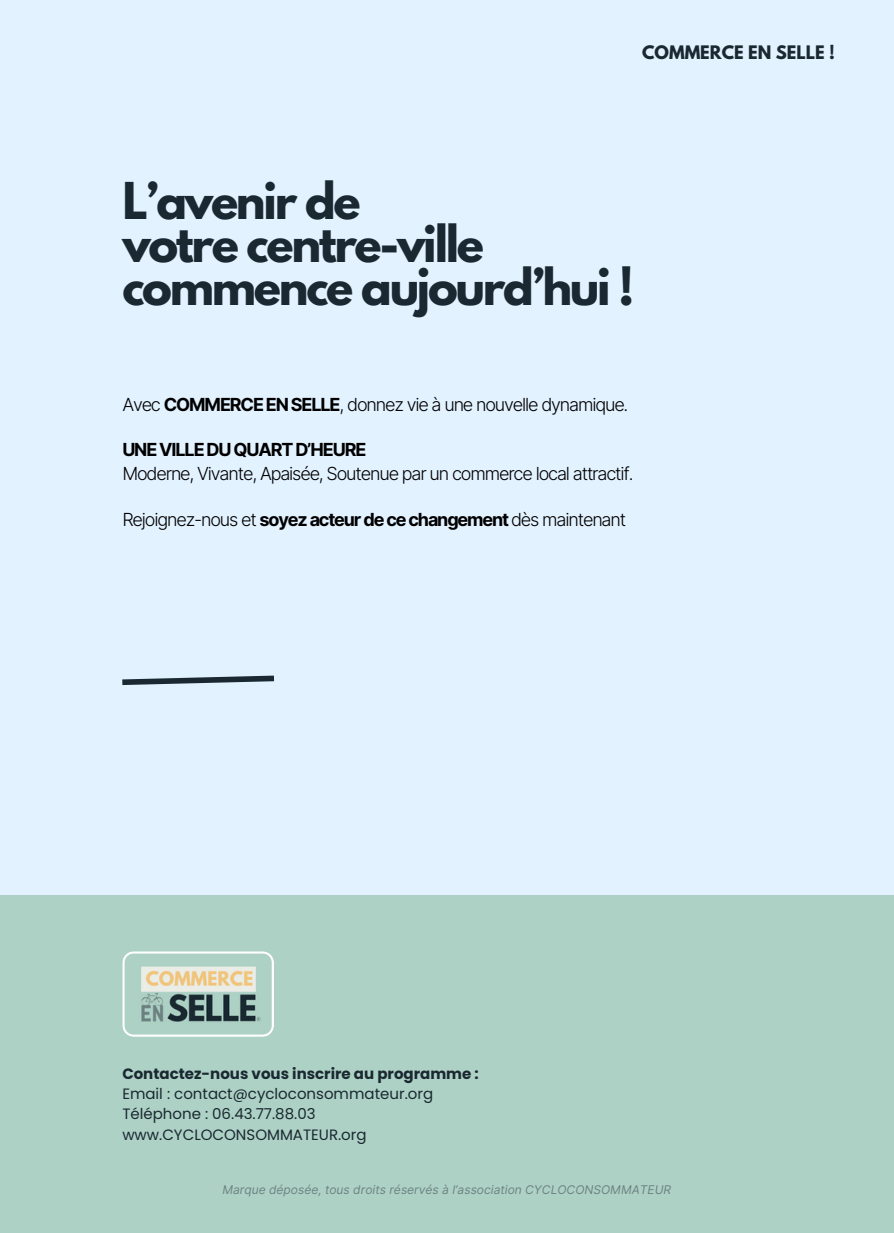
<style>
.page{position:relative;width:894px;height:1233px;background:#fff}
.page>*{position:absolute;margin:0;border:0;box-sizing:border-box;transform-origin:0 0}
.t1{font:700 45px/42.8px "League Spartan";letter-spacing:-.05em;color:#1a2931}
.t2{font:300 18px "Inter";letter-spacing:-.065em;color:#000}
.t3{font:700 18px "Inter";letter-spacing:-.065em;color:#000}
.t4{font:700 16.5px "League Spartan";color:#1a2931}
.t5{font:15px/20.2px "Poppins";color:#1a2931}
.t6{font:italic 12px "Inter";color:#6d8382}
.s1{font-weight:700}
</style>
<div class="page">
<div style="left:0;top:0;width:893px;height:1233px;background:#aed1c5"></div>
<div style="left:0;top:0;width:893px;height:894px;background:#e3f2ff"></div>
<svg style="left:122px;top:951px;width:152px;height:86px"></svg>
<svg style="left:122px;top:675px;width:153px;height:10px"></svg>
<p class="t4" style="left:642px;top:44px;width:194px">COMMERCE EN SELLE !</p>
<h3 class="t1" style="left:122px;top:185px;width:513px">L’avenir de<br>votre centre-ville commence aujourd’hui !</h3>
<h3 class="t2" style="left:122px;top:394px;width:507px">Avec <span class="s1">COMMERCE EN SELLE</span>, donnez vie à une nouvelle dynamique.</h3>
<p class="t3" style="left:122px;top:439px;width:245px">UNE VILLE DU QUART D’HEURE</p>
<h3 class="t2" style="left:122px;top:462px;width:512px">Moderne, Vivante, Apaisée, Soutenue par un commerce local attractif.</h3>
<p class="t2" style="left:122px;top:508px;width:505px">Rejoignez-nous et <span class="s1">soyez acteur de ce changement</span> dès maintenant</p>
<h2 class="t5" style="left:122px;top:1064px;width:358px"><span class="s1">Contactez-nous vous inscrire au programme :<br></span>Email : contact@cycloconsommateur.org Téléphone : 06.43.77.88.03 www.CYCLOCONSOMMATEUR.org</h2>
<h1 class="t6" style="left:222px;top:1183px;width:450px">Marque déposée, tous droits réservés à l’association CYCLOCONSOMMATEUR</h1>
</div>
